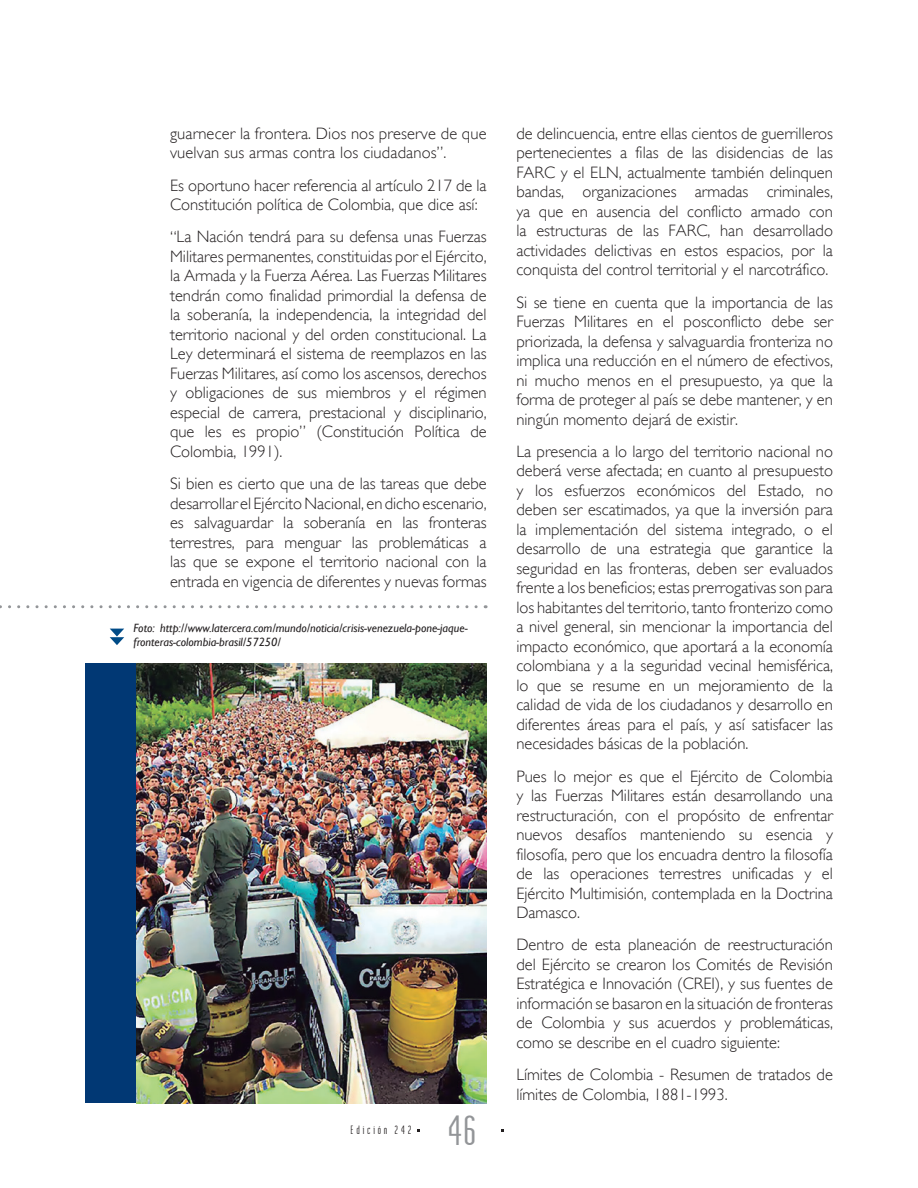
<style>
.page{position:relative;width:918px;height:1188px;background:#fff}
.page>*{position:absolute;margin:0;border:0;box-sizing:border-box;transform-origin:0 0}
.t1{font:42px "Institution";color:#939598;scale:1.1 1}
.t2{font:300 16.5px/19.5px "Gill Sans";color:#231f20;text-align:justify}
.t3{font:italic 12px/14.4px "Gill Sans";color:#231f20}
.t4{font:12px "Institution";letter-spacing:.225em;color:#231f20}
</style>
<div class="page">
<svg style="left:0;top:605px;width:476px;height:3px"></svg>
<svg style="left:110px;top:629px;width:14px;height:16px"></svg>
<div style="left:85px;top:664px;width:53px;height:439px;background:#013874"></div>
<img style="left:136px;top:664px;width:351px;height:439px">
<p class="t2" style="left:170px;top:124px;width:318px">guarnecer la frontera. Dios nos preserve de que vuelvan sus armas contra los ciudadanos”.</p>
<p class="t2" style="left:170px;top:176px;width:318px">Es oportuno hacer referencia al artículo 217 de la<br>Constitución política de Colombia, que dice así:</p>
<p class="t2" style="left:170px;top:227px;width:318px">“La Nación tendrá para su defensa unas Fuerzas Militares permanentes, constituidas por el Ejército, la Armada y la Fuerza Aérea. Las Fuerzas Militares tendrán como finalidad primordial la defensa de la soberanía, la independencia, la integridad del territorio nacional y del orden constitucional. La Ley determinará el sistema de reemplazos en las Fuerzas Militares, así como los ascensos, derechos y obligaciones de sus miembros y el régimen especial de carrera, prestacional y disciplinario, que les es propio” (Constitución Política de Colombia, 1991).</p>
<p class="t2" style="left:170px;top:474px;width:318px">Si bien es cierto que una de las tareas que debe desarrollar el Ejército Nacional, en dicho escenario, es salvaguardar la soberanía en las fronteras terrestres, para menguar las problemáticas a las que se expone el territorio nacional con la entrada en vigencia de diferentes y nuevas formas</p>
<p class="t3" style="left:133px;top:620px;width:336px">Foto: http://www.latercera.com/mundo/noticia/crisis-venezuela-pone-jaque&shy;fronteras-colombia-brasil/57250/</p>
<p class="t4" style="left:351px;top:1124px;width:63px">Edición 242</p>
<h1 class="t1" style="left:448px;top:1108px;width:29px">46</h1>
<p class="t2" style="left:516px;top:124px;width:318px">de delincuencia, entre ellas cientos de guerrilleros pertenecientes a filas de las disidencias de las FARC y el ELN, actualmente también delinquen bandas, organizaciones armadas criminales, ya que en ausencia del conflicto armado con la estructuras de las FARC, han desarrollado actividades delictivas en estos espacios, por la conquista del control territorial y el narcotráfico.</p>
<p class="t2" style="left:516px;top:293px;width:318px">Si se tiene en cuenta que la importancia de las Fuerzas Militares en el posconflicto debe ser priorizada, la defensa y salvaguardia fronteriza no implica una reducción en el número de efectivos, ni mucho menos en el presupuesto, ya que la forma de proteger al país se debe mantener, y en ningún momento dejará de existir.</p>
<p class="t2" style="left:516px;top:442px;width:318px">La presencia a lo largo del territorio nacional no deberá verse afectada; en cuanto al presupuesto y los esfuerzos económicos del Estado, no deben ser escatimados, ya que la inversión para la implementación del sistema integrado, o el desarrollo de una estrategia que garantice la seguridad en las fronteras, deben ser evaluados frente a los beneficios; estas prerrogativas son para los habitantes del territorio, tanto fronterizo como a nivel general, sin mencionar la importancia del impacto económico, que aportará a la economía colombiana y a la seguridad vecinal hemisférica, lo que se resume en un mejoramiento de la calidad de vida de los ciudadanos y desarrollo en diferentes áreas para el país, y así satisfacer las necesidades básicas de la población.</p>
<p class="t2" style="left:516px;top:767px;width:318px">Pues lo mejor es que el Ejército de Colombia y las Fuerzas Militares están desarrollando una restructuración, con el propósito de enfrentar nuevos desafíos manteniendo su esencia y filosofía, pero que los encuadra dentro la filosofía de las operaciones terrestres unificadas y el Ejército Multimisión, contemplada en la Doctrina Damasco.</p>
<p class="t2" style="left:516px;top:935px;width:318px">Dentro de esta planeación de reestructuración del Ejército se crearon los Comités de Revisión Estratégica e Innovación (CREI), y sus fuentes de información se basaron en la situación de fronteras de Colombia y sus acuerdos y problemáticas, como se describe en el cuadro siguiente:</p>
<p class="t2" style="left:516px;top:1065px;width:318px">Límites de Colombia - Resumen de tratados de límites de Colombia, 1881-1993.</p>
</div>
